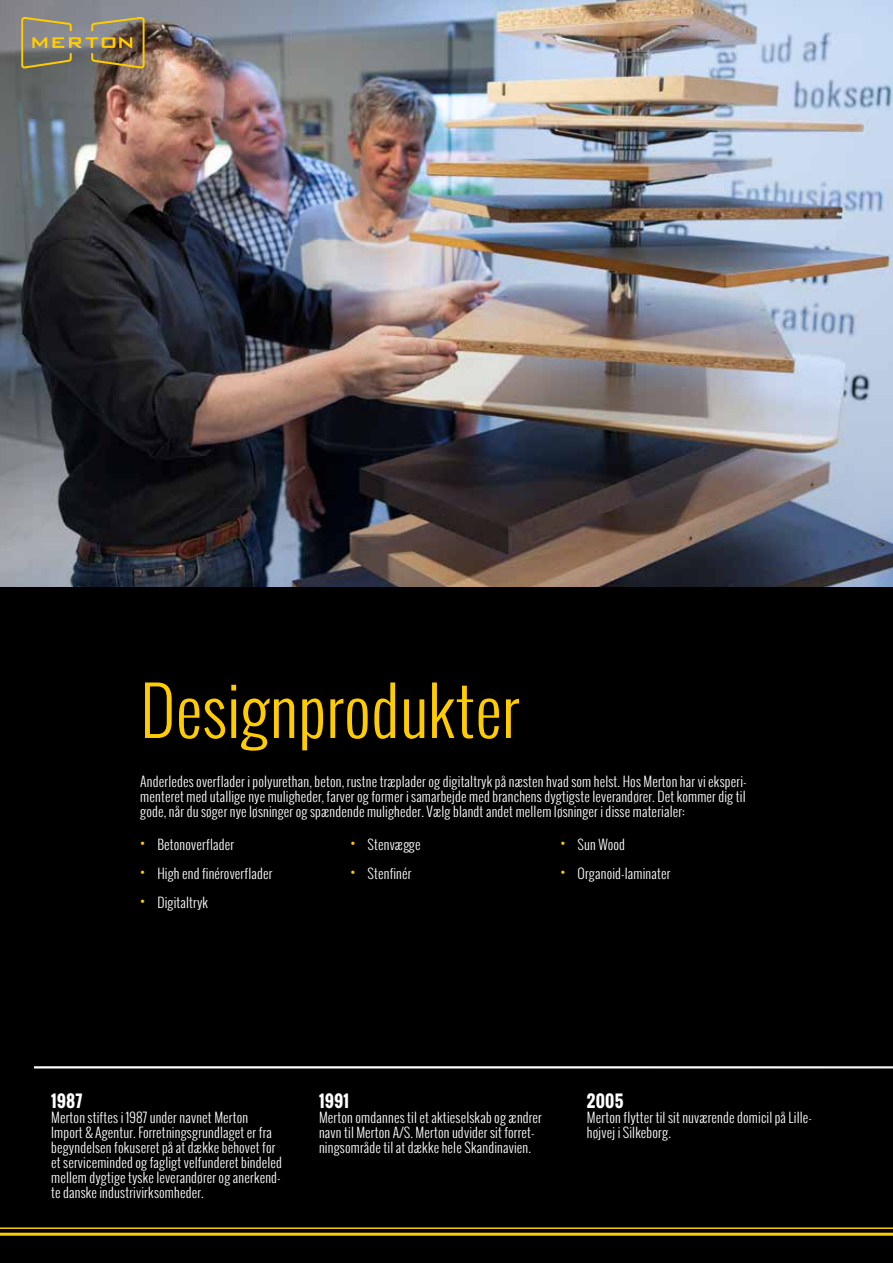
<style>
.page{position:relative;width:893px;height:1263px;background:#fff}
.page>*{position:absolute;margin:0;border:0;box-sizing:border-box;transform-origin:0 0}
.t1{font:300 66px "Oswald";color:#fc0}
.t2{font:700 16.5px "Oswald";letter-spacing:.01em;color:#fff}
.t3{font:300 13.5px/15px "Oswald";letter-spacing:.01em;color:#fff}
.s1{font-size:18px;color:#fc0}
</style>
<div class="page">
<img style="left:0;top:0;width:893px;height:587px">
<div style="left:0;top:587px;width:893px;height:676px;background:#000"></div>
<hr style="left:34px;top:1066px;width:859px;height:2px;background:#fff">
<svg style="left:21px;top:17px;width:124px;height:51px;background:#8b805d"></svg>
<hr style="left:0;top:1227px;width:893px;height:2px;background:#fc0">
<hr style="left:0;top:1233px;width:893px;height:3px;background:#fc0">
<h1 class="t1" style="left:140px;top:665px;width:382px">Designprodukter</h1>
<p class="t3" style="left:140px;top:774px;width:608px;text-align:justify">Anderledes overflader i polyurethan, beton, rustne træplader og digitaltryk på næsten hvad som helst. Hos Merton har vi eksperi&shy;menteret med utallige nye muligheder, farver og former i samarbejde med branchens dygtigste leverandører. Det kommer dig til gode, når du søger nye løsninger og spændende muligheder. Vælg blandt andet mellem løsninger i disse materialer:</p>
<p class="t3" style="left:140px;top:837px;width:95px"><span class="s1">•</span> Betonoverflader</p>
<p class="t3" style="left:140px;top:866px;width:134px"><span class="s1">•</span> High end finéroverflader</p>
<p class="t3" style="left:140px;top:895px;width:70px"><span class="s1">•</span> Digitaltryk</p>
<p class="t3" style="left:350px;top:837px;width:72px"><span class="s1">•</span> Stenvægge</p>
<p class="t3" style="left:350px;top:866px;width:63px"><span class="s1">•</span> Stenfinér</p>
<p class="t3" style="left:561px;top:837px;width:66px"><span class="s1">•</span> Sun Wood</p>
<p class="t3" style="left:561px;top:866px;width:112px"><span class="s1">•</span> Organoid-laminater</p>
<p class="t2" style="left:51px;top:1089px;width:32px">1987</p>
<p class="t3" style="left:51px;top:1110px;width:232px">Merton stiftes i 1987 under navnet Merton Import &amp; Agentur. Forretningsgrundlaget er fra begyndelsen fokuseret på at dække behovet for et serviceminded og fagligt velfunderet bindeled mellem dygtige tyske leverandører og anerkend&shy;te danske industrivirksomheder.</p>
<p class="t2" style="left:319px;top:1089px;width:31px">1991</p>
<p class="t3" style="left:319px;top:1110px;width:224px">Merton omdannes til et aktieselskab og ændrer navn til Merton A/S. Merton udvider sit forret&shy;ningsområde til at dække hele Skandinavien.</p>
<p class="t2" style="left:587px;top:1089px;width:38px">2005</p>
<p class="t3" style="left:587px;top:1110px;width:227px">Merton flytter til sit nuværende domicil på Lille&shy;højvej i Silkeborg.</p>
</div>
